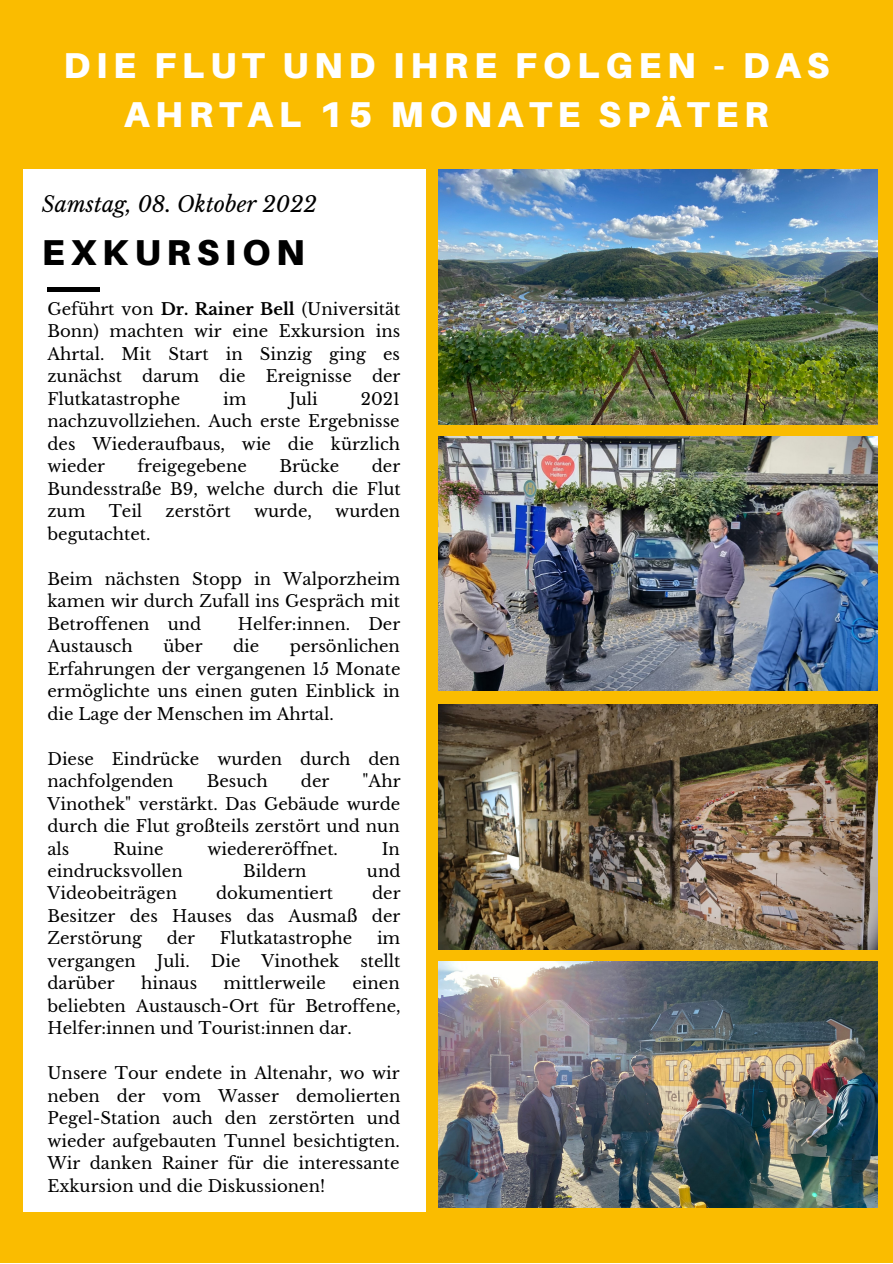
<style>
.page{position:relative;width:893px;height:1264px;background:#fff}
.page>*{position:absolute;margin:0;border:0;box-sizing:border-box;transform-origin:0 0}
.t1{font:900 36px/49.5px "Aileron";letter-spacing:.16em;color:#fff;text-align:center}
.t2{font:900 36px "Aileron";letter-spacing:.16em;color:#000}
.t3{font:italic 21.6px "Libre Baskerville";color:#000}
.t4{font:16.5px/22.5px "Libre Baskerville";color:#000;text-align:justify}
.s1{font-weight:700}
</style>
<div class="page">
<div style="left:0;top:0;width:892px;height:1262px;background:#fabc00"></div>
<img style="left:438px;top:169px;width:439px;height:256px">
<img style="left:438px;top:436px;width:439px;height:254px">
<div style="left:23px;top:169px;width:402px;height:1042px;background:#fff"></div>
<hr style="left:47px;top:287px;width:53px;height:4px;background:#000">
<img style="left:438px;top:704px;width:439px;height:245px">
<img style="left:438px;top:961px;width:439px;height:246px">
<h1 class="t1" style="left:63px;top:40px;width:767px">DIE FLUT UND IHRE FOLGEN - DAS<br>AHRTAL 15 MONATE SPÄTER</h1>
<h2 class="t3" style="left:42px;top:191px;width:276px">Samstag, 08. Oktober 2022</h2>
<h1 class="t2" style="left:42px;top:230px;width:264px">EXKURSION</h1>
<p class="t4" style="left:47px;top:298px;width:354px">Geführt von <span class="s1">Dr. Rainer Bell</span> (Universität Bonn) machten wir eine Exkursion ins Ahrtal. Mit Start in Sinzig ging es zunächst darum die Ereignisse der Flutkatastrophe</p>
<p class="t4" style="left:223px;top:387px;width:25px">im</p>
<p class="t4" style="left:289px;top:387px;width:30px">Juli</p>
<p class="t4" style="left:47px;top:387px;width:354px;text-indent:313px">2021 nachzuvollziehen. Auch erste Ergebnisse des Wiederaufbaus, wie die kürzlich wieder</p>
<p class="t4" style="left:47px;top:455px;width:354px;text-indent:324px">der Bundesstraße B9, welche durch die Flut zum</p>
<p class="t4" style="left:137px;top:455px;width:111px">freigegebene</p>
<p class="t4" style="left:279px;top:455px;width:61px">Brücke</p>
<p class="t4" style="left:109px;top:500px;width:35px">Teil</p>
<p class="t4" style="left:166px;top:500px;width:67px">zerstört</p>
<p class="t4" style="left:254px;top:500px;width:59px">wurde,</p>
<p class="t4" style="left:335px;top:500px;width:66px">wurden</p>
<p class="t4" style="left:47px;top:522px;width:104px">begutachtet.</p>
<p class="t4" style="left:47px;top:567px;width:354px">Beim nächsten Stopp in Walporzheim kamen wir durch Zufall ins Gespräch mit Betroffenen und</p>
<p class="t4" style="left:238px;top:612px;width:164px">Helfer:innen. Der</p>
<p class="t4" style="left:47px;top:635px;width:87px">Austausch</p>
<p class="t4" style="left:163px;top:635px;width:41px">über</p>
<p class="t4" style="left:233px;top:635px;width:28px">die</p>
<p class="t4" style="left:47px;top:635px;width:354px;text-indent:242px">persönlichen Erfahrungen der vergangenen 15 Monate ermöglichte uns einen guten Einblick in die Lage der Menschen im Ahrtal.</p>
<p class="t4" style="left:47px;top:747px;width:354px">Diese Eindrücke wurden durch den nachfolgenden</p>
<p class="t4" style="left:47px;top:770px;width:354px;text-indent:315px">"Ahr Vinothek" verstärkt. Das Gebäude wurde durch die Flut großteils zerstört und nun als</p>
<p class="t4" style="left:207px;top:770px;width:62px">Besuch</p>
<p class="t4" style="left:301px;top:770px;width:30px">der</p>
<p class="t4" style="left:113px;top:837px;width:52px">Ruine</p>
<p class="t4" style="left:207px;top:837px;width:132px">wiedereröffnet.</p>
<p class="t4" style="left:381px;top:837px;width:20px">In</p>
<p class="t4" style="left:47px;top:860px;width:137px">eindrucksvollen</p>
<p class="t4" style="left:243px;top:860px;width:65px">Bildern</p>
<p class="t4" style="left:367px;top:860px;width:35px">und</p>
<p class="t4" style="left:47px;top:882px;width:131px">Videobeiträgen</p>
<p class="t4" style="left:216px;top:882px;width:118px">dokumentiert</p>
<p class="t4" style="left:47px;top:882px;width:354px;text-indent:325px">der Besitzer des Hauses das Ausmaß der Zerstörung</p>
<p class="t4" style="left:167px;top:927px;width:30px">der</p>
<p class="t4" style="left:220px;top:927px;width:134px">Flutkatastrophe</p>
<p class="t4" style="left:377px;top:927px;width:25px">im</p>
<p class="t4" style="left:47px;top:949px;width:90px">vergangen</p>
<p class="t4" style="left:157px;top:949px;width:34px">Juli.</p>
<p class="t4" style="left:211px;top:949px;width:31px">Die</p>
<p class="t4" style="left:261px;top:949px;width:79px">Vinothek</p>
<p class="t4" style="left:360px;top:949px;width:42px">stellt</p>
<p class="t4" style="left:47px;top:972px;width:69px">darüber</p>
<p class="t4" style="left:141px;top:972px;width:57px">hinaus</p>
<p class="t4" style="left:224px;top:972px;width:104px">mittlerweile</p>
<p class="t4" style="left:47px;top:972px;width:354px;text-indent:305px">einen beliebten Austausch-Ort für Betroffene, Helfer:innen und Tourist:innen dar.</p>
<p class="t4" style="left:47px;top:1062px;width:354px">Unsere Tour endete in Altenahr, wo wir neben der vom Wasser demolierten Pegel-Station auch den zerstörten und wieder aufgebauten Tunnel besichtigten.<br>Wir danken Rainer für die interessante Exkursion und die Diskussionen!</p>
</div>
